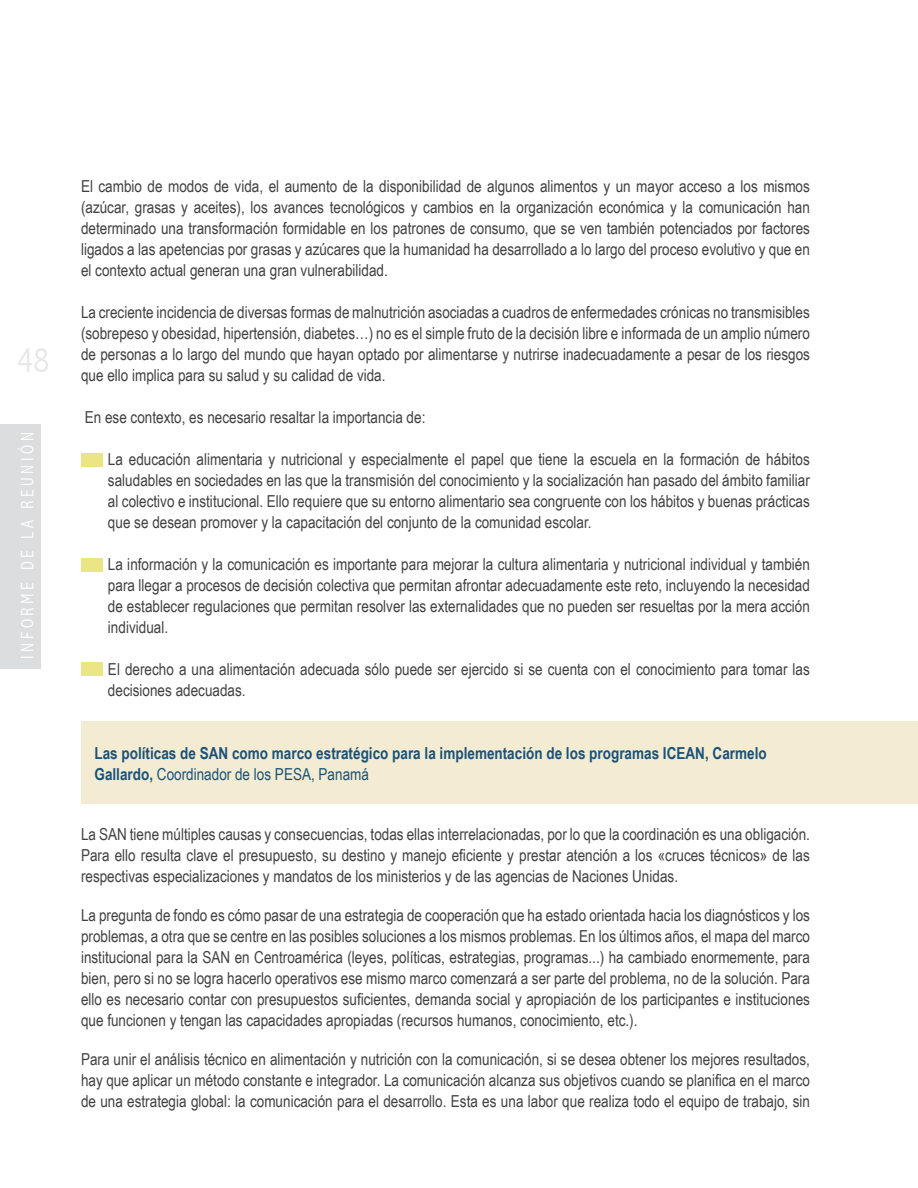
<style>
.page{position:relative;width:918px;height:1188px;background:#fff}
.page>*{position:absolute;margin:0;border:0;box-sizing:border-box;transform-origin:0 0}
.t1{font:300 condensed 36px "Abadi";color:#e6e7e8}
.t2{font:300 condensed 18px "Abadi";letter-spacing:.2em;color:#fff}
.t3{font:16.5px/21px "Arial Narrow";color:#414042;text-align:justify}
.t4{font:700 16.5px/21px "Arial Narrow";color:#1a527a}
.s1{font-weight:400}
</style>
<div class="page">
<div style="left:0;top:424px;width:40px;height:245px;background:#dcddde"></div>
<div style="left:81px;top:721px;width:837px;height:83px;background:#f3ecd2"></div>
<div style="left:81px;top:454px;width:21px;height:13px;background:#ebe585"></div>
<div style="left:81px;top:558px;width:21px;height:14px;background:#ebe585"></div>
<div style="left:81px;top:662px;width:21px;height:14px;background:#ebe585"></div>
<h1 class="t1" style="left:17px;top:339px;width:34px">48</h1>
<p class="t2" style="left:17px;top:659px;width:229px;rotate:-90deg">INFORME DE LA REUNIÓN</p>
<p class="t3" style="left:81px;top:176px;width:730px">El cambio de modos de vida, el aumento de la disponibilidad de algunos alimentos y un mayor acceso a los mismos (azúcar, grasas y aceites), los avances tecnológicos y cambios en la organización económica y la comunicación han determinado una transformación formidable en los patrones de consumo, que se ven también potenciados por factores ligados a las apetencias por grasas y azúcares que la humanidad ha desarrollado a lo largo del proceso evolutivo y que en el contexto actual generan una gran vulnerabilidad.</p>
<p class="t3" style="left:81px;top:302px;width:731px">La creciente incidencia de diversas formas de malnutrición asociadas a cuadros de enfermedades crónicas no transmisibles (sobrepeso y obesidad, hipertensión, diabetes…) no es el simple fruto de la decisión libre e informada de un amplio número de personas a lo largo del mundo que hayan optado por alimentarse y nutrirse inadecuadamente a pesar de los riesgos que ello implica para su salud y su calidad de vida.</p>
<p class="t3" style="left:85px;top:407px;width:342px">En ese contexto, es necesario resaltar la importancia de:</p>
<p class="t3" style="left:108px;top:449px;width:703px">La educación alimentaria y nutricional y especialmente el papel que tiene la escuela en la formación de hábitos saludables en sociedades en las que la transmisión del conocimiento y la socialización han pasado del ámbito familiar al colectivo e institucional. Ello requiere que su entorno alimentario sea congruente con los hábitos y buenas prácticas que se desean promover y la capacitación del conjunto de la comunidad escolar.</p>
<p class="t3" style="left:108px;top:554px;width:703px">La información y la comunicación es importante para mejorar la cultura alimentaria y nutricional individual y también para llegar a procesos de decisión colectiva que permitan afrontar adecuadamente este reto, incluyendo la necesidad de establecer regulaciones que permitan resolver las externalidades que no pueden ser resueltas por la mera acción individual.</p>
<p class="t3" style="left:108px;top:659px;width:703px">El derecho a una alimentación adecuada sólo puede ser ejercido si se cuenta con el conocimiento para tomar las decisiones adecuadas.</p>
<p class="t4" style="left:94px;top:743px;width:674px">Las políticas de SAN como marco estratégico para la implementación de los programas ICEAN, Carmelo<br>Gallardo, <span class="s1">Coordinador de los PESA, Panamá</span></p>
<p class="t3" style="left:81px;top:824px;width:730px">La SAN tiene múltiples causas y consecuencias, todas ellas interrelacionadas, por lo que la coordinación es una obligación.<br>Para ello resulta clave el presupuesto, su destino y manejo eficiente y prestar atención a los «cruces técnicos» de las respectivas especializaciones y mandatos de los ministerios y de las agencias de Naciones Unidas.</p>
<p class="t3" style="left:81px;top:905px;width:731px">La pregunta de fondo es cómo pasar de una estrategia de cooperación que ha estado orientada hacia los diagnósticos y los problemas, a otra que se centre en las posibles soluciones a los mismos problemas. En los últimos años, el mapa del marco institucional para la SAN en Centroamérica (leyes, políticas, estrategias, programas...) ha cambiado enormemente, para bien, pero si no se logra hacerlo operativos ese mismo marco comenzará a ser parte del problema, no de la solución. Para ello es necesario contar con presupuestos suficientes, demanda social y apropiación de los participantes e instituciones que funcionen y tengan las capacidades apropiadas (recursos humanos, conocimiento, etc.).</p>
<p class="t3" style="left:81px;top:1049px;width:731px">Para unir el análisis técnico en alimentación y nutrición con la comunicación, si se desea obtener los mejores resultados, hay que aplicar un método constante e integrador. La comunicación alcanza sus objetivos cuando se planifica en el marco de una estrategia global: la comunicación para el desarrollo. Esta es una labor que realiza todo el equipo de trabajo, sin</p>
</div>
